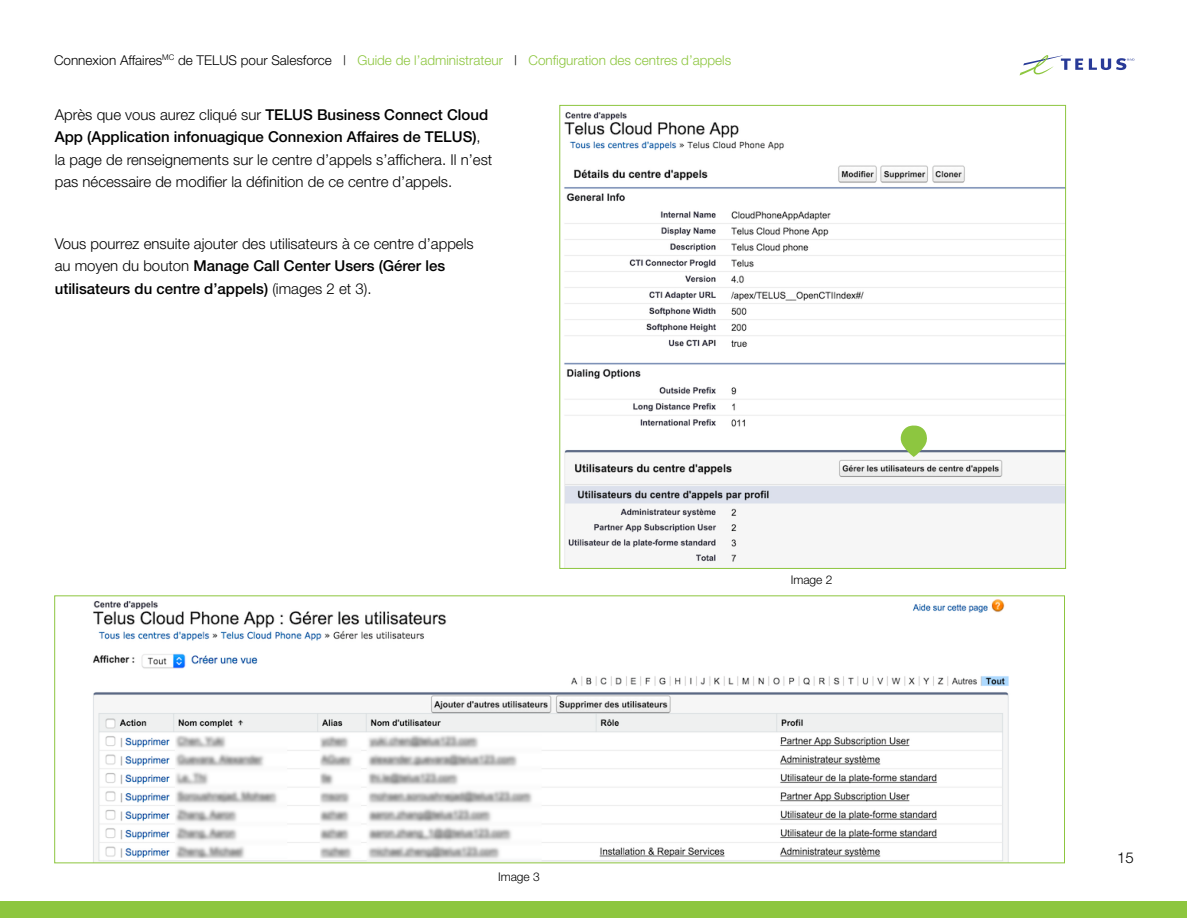
<style>
.page{position:relative;width:1188px;height:918px;background:#fff}
.page>*{position:absolute;margin:0;border:0;box-sizing:border-box;transform-origin:0 0}
.t1{font:300 15px/22.5px "Helvetica Neue";color:#000}
.t2{font:300 13.5px "Helvetica Neue";color:#8dc63f}
.t3{font:300 12px "Helvetica Neue";color:#000}
.s1{color:#000}
.s2{font-weight:500}
</style>
<div class="page">
<div style="left:1px;top:902px;width:1186px;height:16px;background:#8dc63f"></div>
<img style="left:564px;top:112px;width:500px;height:455px">
<img style="left:93px;top:599px;width:916px;height:262px">
<svg style="left:1020px;top:55px;width:63px;height:20px"></svg>
<svg style="left:1089px;top:58px;width:45px;height:12px"></svg>
<svg style="left:899px;top:424px;width:29px;height:33px"></svg>
<p class="t2" style="left:54px;top:52px;width:679px"><span class="s1">Connexion Affaires</span><sup>MC</sup> <span class="s1">de TELUS pour Salesforce |</span> Guide de l’administrateur <span class="s1">|</span> Configuration des centres d’appels</p>
<p class="t1" style="left:55px;top:103px;width:439px">Après que vous aurez cliqué sur <span class="s2">TELUS Business Connect Cloud App (Application infonuagique Connexion Affaires de TELUS)</span>, la page de renseignements sur le centre d’appels s’affichera. Il n’est pas nécessaire de modifier la définition de ce centre d’appels.</p>
<p class="t1" style="left:55px;top:232px;width:421px">Vous pourrez ensuite ajouter des utilisateurs à ce centre d’appels au moyen du bouton <span class="s2">Manage Call Center Users (Gérer les utilisateurs du centre d’appels)</span> (images 2 et 3).</p>
<p class="t3" style="left:791px;top:572px;width:43px">Image 2</p>
<p class="t3" style="left:498px;top:869px;width:43px">Image 3</p>
<p class="t1" style="left:1117px;top:846px;width:18px">15</p>
</div>
